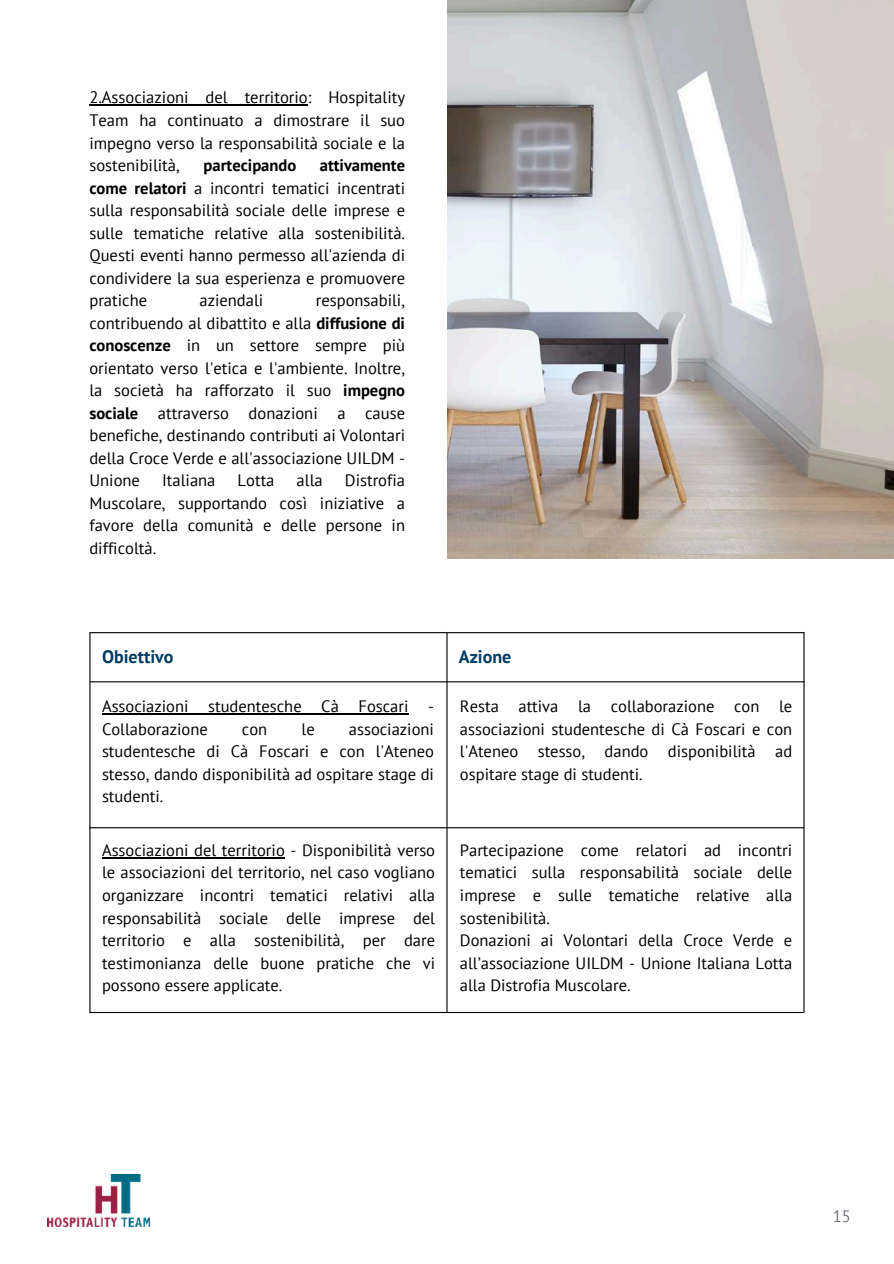
<style>
.page{position:relative;width:894px;height:1264px;background:#fff}
.page>*{position:absolute;margin:0;border:0;box-sizing:border-box;transform-origin:0 0}
.t1{font:700 18px "PT Sans";color:#003d62}
.t2{font:16.5px/22.5px "PT Sans";color:#000001;text-align:justify}
.t3{font:700 16.5px "PT Sans";color:#000001}
.t4{font:16.5px "PT Sans";color:#6e7379}
.s1{font-weight:700}
</style>
<div class="page">
<img style="left:447px;top:0;width:446px;height:558px">
<hr style="left:89px;top:105px;width:219px;height:1px;background:#000001">
<hr style="left:89px;top:633px;width:1px;height:379px;background:#000001">
<hr style="left:89px;top:632px;width:714px;height:1px;background:#000001">
<hr style="left:90px;top:681px;width:714px;height:1px;background:#000001">
<hr style="left:89px;top:827px;width:714px;height:1px;background:#000001">
<hr style="left:89px;top:1011px;width:714px;height:2px;background:#000001">
<hr style="left:446px;top:632px;width:1px;height:380px;background:#000001">
<hr style="left:803px;top:632px;width:1px;height:380px;background:#000001">
<hr style="left:102px;top:713px;width:306px;height:1px;background:#000001">
<hr style="left:102px;top:857px;width:183px;height:1px;background:#000001">
<img style="left:47px;top:1174px;width:103px;height:52px">
<p class="t2" style="left:89px;top:86px;width:317px">2.Associazioni del territorio: Hospitality Team ha continuato a dimostrare il suo impegno verso la responsabilità sociale e la sostenibilità,</p>
<p class="t2" style="left:89px;top:154px;width:317px;text-indent:230px"><span class="s1">attivamente come relatori</span> a incontri tematici incentrati sulla responsabilità sociale delle imprese e sulle tematiche relative alla sostenibilità.<br>Questi eventi hanno permesso all'azienda di condividere la sua esperienza e promuovere pratiche</p>
<p class="t3" style="left:203px;top:154px;width:94px">partecipando</p>
<p class="t2" style="left:89px;top:289px;width:317px;text-indent:226px">responsabili, contribuendo al dibattito e alla <span class="s1">diffusione di conoscenze</span> in un settore sempre più orientato verso l'etica e l'ambiente. Inoltre, la società ha rafforzato il suo <span class="s1">impegno sociale</span> attraverso donazioni a cause benefiche, destinando contributi ai Volontari della Croce Verde e all'associazione UILDM - Unione</p>
<p class="t2" style="left:199px;top:289px;width:65px">aziendali</p>
<p class="t2" style="left:89px;top:469px;width:317px;text-indent:255px">Distrofia Muscolare, supportando così iniziative a favore della comunità e delle persone in difficoltà.</p>
<p class="t2" style="left:162px;top:469px;width:55px">Italiana</p>
<p class="t2" style="left:237px;top:469px;width:38px">Lotta</p>
<p class="t2" style="left:296px;top:469px;width:28px">alla</p>
<p class="t1" style="left:102px;top:644px;width:73px">Obiettivo</p>
<p class="t1" style="left:458px;top:644px;width:54px">Azione</p>
<p class="t2" style="left:460px;top:695px;width:334px">Resta attiva la collaborazione con le associazioni studentesche di Cà Foscari e con l'Ateneo stesso, dando disponibilità ad ospitare stage di studenti.</p>
<p class="t2" style="left:102px;top:695px;width:333px">Associazioni studentesche Cà Foscari -<br>Collaborazione</p>
<p class="t2" style="left:102px;top:717px;width:333px;text-indent:247px">associazioni studentesche di Cà Foscari e con l'Ateneo stesso, dando disponibilità ad ospitare stage di studenti.</p>
<p class="t2" style="left:242px;top:717px;width:27px">con</p>
<p class="t2" style="left:301px;top:717px;width:15px">le</p>
<p class="t2" style="left:102px;top:838px;width:334px">Associazioni del territorio - Disponibilità verso le associazioni del territorio, nel caso vogliano organizzare incontri tematici relativi alla responsabilità sociale delle imprese del territorio e alla sostenibilità, per dare testimonianza delle buone pratiche che vi possono essere applicate.</p>
<p class="t2" style="left:460px;top:838px;width:334px;text-align:left">Partecipazione come relatori ad incontri tematici sulla responsabilità sociale delle imprese e sulle tematiche relative alla sostenibilità.<br>Donazioni ai Volontari della Croce Verde e all’associazione UILDM - Unione Italiana Lotta alla Distrofia Muscolare.</p>
<p class="t4" style="left:832px;top:1204px;width:20px">15</p>
</div>
